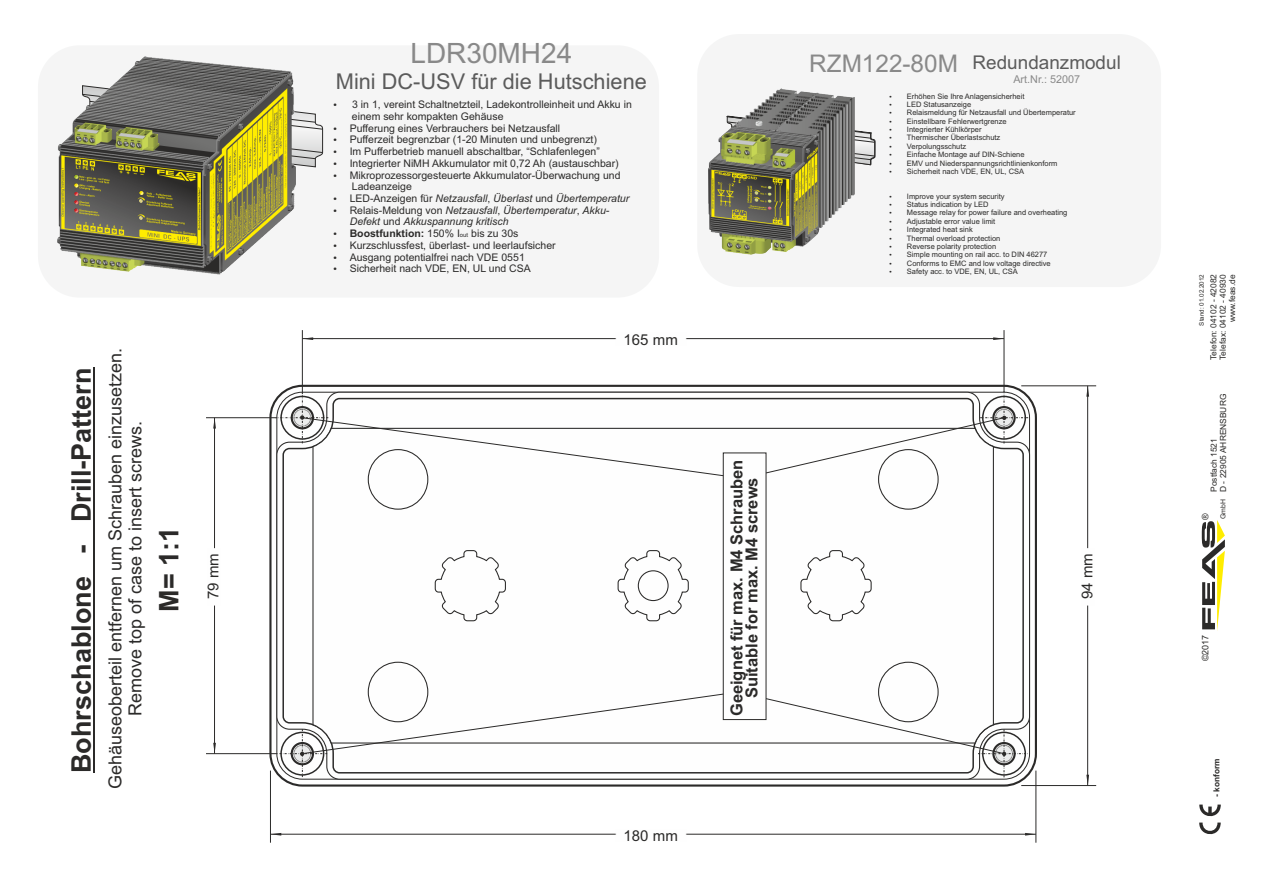
<style>
.page{position:relative;width:1263px;height:893px;background:#fff}
.page>*{position:absolute;margin:0;border:0;box-sizing:border-box;transform-origin:0 0}
.t1{font:28.05px "Arial";color:#898989}
.t2{font:700 27px "Arial";color:#2b2a29}
.t3{font:21.75px "Arial";color:#5b5b5b}
.t4{font:18.9px "Arial";color:#5b5b5b}
.t5{font:18px/20.1px "Arial";color:#2b2a29;text-align:center}
.t6{font:700 16.5px/14.7px "Arial";color:#2b2a29;text-align:center}
.t7{font:15px "Arial";color:#2b2a29}
.t8{font:10.8px "Arial";color:#898989}
.t9{font:10.5px/11.7px "Arial";color:#2b2a29}
.t10{font:9px "Arial";color:#2b2a29}
.t11{font:8.4px/9.4px "Arial";color:#2b2a29}
.t12{font:700 8.25px "Arial";color:#2b2a29}
.t13{font:7.5px/8.4px "Arial";color:#2b2a29}
.t14{font:6.9px "Arial";color:#2b2a29}
.t15{font:6.3px "Arial";color:#2b2a29}
.s1{font-style:italic}
.s2{font-weight:700}
.s3{font-size:6px}
.s4{font-size:24.3px;color:#898989}
</style>
<div class="page">
<div style="left:269px;top:385px;width:768px;height:402px;background:#fefefe;border:2px solid #2b2a29;border-radius:32px"></div>
<svg style="left:276px;top:391px;width:754px;height:389px"></svg>
<svg style="left:282px;top:397px;width:743px;height:377px"></svg>
<div style="left:312px;top:428px;width:682px;height:315px;background:#fefefe;border:1px solid #2b2a29;border-radius:18px"></div>
<div style="left:878px;top:662px;width:61px;height:60px;background:#fefefe;border:1px solid #2b2a29;border-radius:50%"></div>
<div style="left:878px;top:449px;width:61px;height:61px;background:#fefefe;border:1px solid #2b2a29;border-radius:50%"></div>
<div style="left:368px;top:662px;width:60px;height:60px;background:#fefefe;border:1px solid #2b2a29;border-radius:50%"></div>
<div style="left:368px;top:449px;width:60px;height:61px;background:#fefefe;border:1px solid #2b2a29;border-radius:50%"></div>
<svg style="left:617px;top:550px;width:72px;height:72px"></svg>
<svg style="left:434px;top:550px;width:72px;height:72px"></svg>
<svg style="left:800px;top:550px;width:72px;height:72px"></svg>
<div style="left:638px;top:570px;width:31px;height:31px;background:#fefefe;border:1px solid #2b2a29;border-radius:50%"></div>
<hr style="left:93px;top:368px;width:1px;height:405px;background:#2b2a29">
<hr style="left:270px;top:771px;width:1px;height:72px;background:#2b2a29">
<hr style="left:1036px;top:771px;width:1px;height:72px;background:#2b2a29">
<hr style="left:270px;top:834px;width:766px;height:1px;background:#2b2a29">
<svg style="left:271px;top:833px;width:10px;height:3px"></svg>
<svg style="left:1025px;top:833px;width:11px;height:3px"></svg>
<svg style="left:616px;top:834px;width:70px;height:1px"></svg>
<hr style="left:1021px;top:785px;width:75px;height:1px;background:#2b2a29">
<hr style="left:1021px;top:386px;width:75px;height:1px;background:#2b2a29">
<hr style="left:1087px;top:386px;width:1px;height:399px;background:#2b2a29">
<svg style="left:1086px;top:775px;width:3px;height:10px"></svg>
<svg style="left:1086px;top:386px;width:3px;height:11px"></svg>
<svg style="left:1087px;top:548px;width:1px;height:57px"></svg>
<hr style="left:302px;top:330px;width:1px;height:64px;background:#2b2a29">
<hr style="left:1004px;top:330px;width:1px;height:62px;background:#2b2a29">
<hr style="left:302px;top:338px;width:702px;height:1px;background:#2b2a29">
<svg style="left:302px;top:337px;width:11px;height:3px"></svg>
<svg style="left:993px;top:337px;width:11px;height:3px"></svg>
<svg style="left:616px;top:338px;width:70px;height:1px"></svg>
<hr style="left:206px;top:753px;width:71px;height:1px;background:#2b2a29">
<hr style="left:206px;top:417px;width:70px;height:1px;background:#2b2a29">
<hr style="left:214px;top:418px;width:1px;height:336px;background:#2b2a29">
<svg style="left:213px;top:743px;width:3px;height:11px"></svg>
<svg style="left:213px;top:418px;width:3px;height:11px"></svg>
<svg style="left:214px;top:548px;width:1px;height:57px"></svg>
<svg style="left:279px;top:694px;width:445px;height:83px"></svg>
<svg style="left:766px;top:698px;width:264px;height:79px"></svg>
<svg style="left:275px;top:393px;width:449px;height:83px"></svg>
<svg style="left:766px;top:391px;width:262px;height:82px"></svg>
<div style="left:723px;top:453px;width:43px;height:267px;border:1px solid #2b2a29"></div>
<svg style="left:1199px;top:805px;width:22px;height:30px"></svg>
<svg style="left:1202px;top:520px;width:23px;height:111px"></svg>
<div style="left:38px;top:45px;width:621px;height:253px;background:#f5f5f5;border-radius:42px"></div>
<svg style="left:295px;top:111px;width:28px;height:56px"></svg>
<img style="left:58px;top:56px;width:237px;height:218px">
<svg style="left:139px;top:216px;width:4px;height:4px"></svg>
<svg style="left:139px;top:191px;width:5px;height:12px"></svg>
<svg style="left:74px;top:175px;width:4px;height:38px"></svg>
<div style="left:697px;top:34px;width:464px;height:253px;background:#f5f5f5;border-radius:42px"></div>
<svg style="left:854px;top:129px;width:22px;height:37px"></svg>
<img style="left:708px;top:88px;width:146px;height:167px">
<h2 class="t2" style="left:71px;top:773px;width:407px;rotate:-90deg">Bohrschablone - Drill-Pattern</h2>
<h3 class="t5" style="left:107px;top:789px;width:443px;rotate:-90deg">Gehäuseoberteil entfernen um Schrauben einzusetzen.<br>Remove top of case to insert screws.</h3>
<h2 class="t2" style="left:159px;top:612px;width:86px;rotate:-90deg">M= 1:1</h2>
<h3 class="t7" style="left:208px;top:599px;width:47px;rotate:-90deg">79 mm</h3>
<h1 class="t1" style="left:410px;top:42px;width:163px">LDR30MH24</h1>
<h3 class="t3" style="left:336px;top:73px;width:312px">Mini DC-USV für die Hutschiene</h3>
<p class="t9" style="left:350px;top:100px;width:284px">3 in 1, vereint Schaltnetzteil, Ladekontrolleinheit und Akku in einem sehr kompakten Gehäuse<br>Pufferung eines Verbrauchers bei Netzausfall<br>Pufferzeit begrenzbar (1-20 Minuten und unbegrenzt)<br>Im Pufferbetrieb manuell abschaltbar, “Schlafenlegen” Integrierter NiMH Akkumulator mit 0,72 Ah (austauschbar)<br>Mikroprozessorgesteuerte Akkumulator-Überwachung und Ladeanzeige<br>LED-Anzeigen für <span class="s1">Netzausfall</span>, <span class="s1">Überlast</span> und <span class="s1">Übertemperatur </span>Relais-Meldung von <span class="s1">Netzausfall</span>, <span class="s1">Übertemperatur</span>, <span class="s1">Akku-Defekt</span> und <span class="s1">Akkuspannung kritisch<br></span><span class="s2">Boostfunktion:</span> 150% I<span class="s3">out</span> bis zu 30s<br>Kurzschlussfest, überlast- und leerlaufsicher<br>Ausgang potentialfrei nach VDE 0551<br>Sicherheit nach VDE, EN, UL und CSA</p>
<h3 class="t7" style="left:624px;top:334px;width:56px">165 mm</h3>
<h3 class="t7" style="left:624px;top:830px;width:56px">180 mm</h3>
<h3 class="t6" style="left:731px;top:716px;width:258px;rotate:-90deg">Geeignet für max. M4 Schrauben<br>Suitable for max. M4 screws</h3>
<h3 class="t4" style="left:809px;top:55px;width:313px"><span class="s4">RZM122-80M</span> Redundanzmodul</h3>
<p class="t8" style="left:1013px;top:75px;width:68px">Art.Nr.: 52007</p>
<p class="t13" style="left:907px;top:92px;width:170px">Erhöhen Sie Ihre Anlagensicherheit<br>LED Statusanzeige<br>Relaismeldung für Netzausfall und Übertemperatur<br>Einstellbare Fehlerwertgrenze<br>Integrierter Kühlkörper<br>Thermischer Überlastschutz<br>Verpolungsschutz<br>Einfache Montage auf DIN-Schiene<br>EMV und Niederspannungsrichtlinienkonform<br>Sicherheit nach VDE, EN, UL, CSA</p>
<p class="t13" style="left:907px;top:193px;width:162px">Improve your system security<br>Status indication by LED<br>Message relay for power failure and overheating<br>Adjustable error value limit<br>Integrated heat sink<br>Thermal overload protection<br>Reverse polarity protection<br>Simple mounting on rail acc. to DIN 46277<br>Conforms to EMC and low voltage directive<br>Safety acc. to VDE, EN, UL, CSA</p>
<h3 class="t7" style="left:1081px;top:599px;width:47px;rotate:-90deg">94 mm</h3>
<p class="t11" style="left:1209px;top:360px;width:87px;text-align:right;rotate:-90deg">Telefon: 04102 - 42082<br>Telefax: 04102 - 40930 www.feas.de</p>
<p class="t15" style="left:1199px;top:325px;width:53px;rotate:-90deg">Stand: 01.02.2012</p>
<p class="t11" style="left:1210px;top:492px;width:100px;rotate:-90deg">Postfach 1521<br>D - 22905 AHRENSBURG</p>
<p class="t10" style="left:1202px;top:520px;width:8px;rotate:-90deg">®</p>
<p class="t14" style="left:1220px;top:519px;width:21px;rotate:-90deg">GmbH</p>
<p class="t10" style="left:1202px;top:661px;width:28px;rotate:-90deg">©2017</p>
<p class="t12" style="left:1213px;top:797px;width:40px;rotate:-90deg">- konform</p>
</div>
